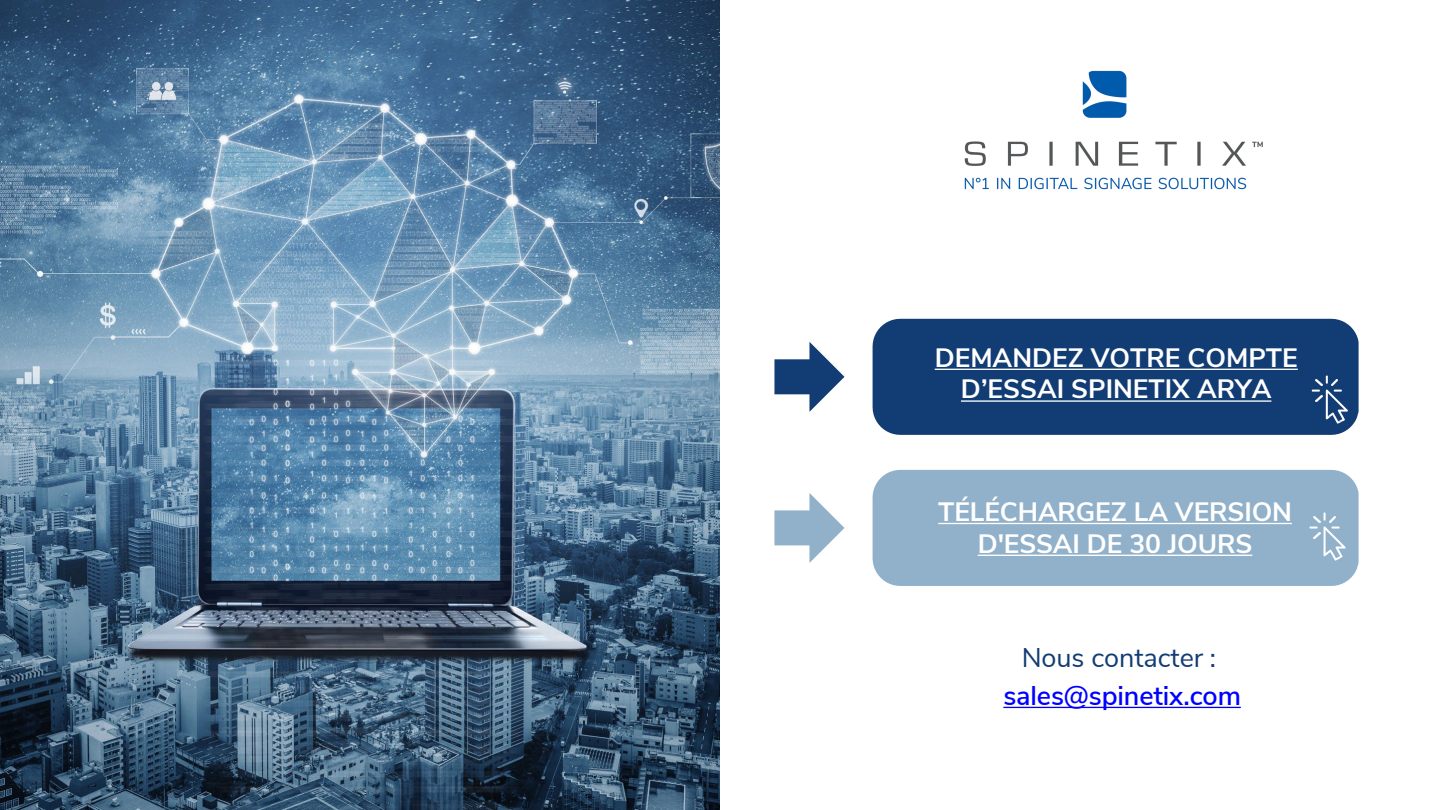
<style>
.page{position:relative;width:1440px;height:810px;background:#fff}
.page>*{position:absolute;margin:0;border:0;box-sizing:border-box;transform-origin:0 0}
.t1{font:600 27px "Nunito Sans";letter-spacing:-.005em;color:#00f}
.t2{font:27px "Nunito Sans";letter-spacing:-.005em;color:#123c74}
.t3{font:700 26.5px/31.8px "Nunito Sans";color:#fff;text-align:center}
</style>
<div class="page">
<img style="left:0;top:0;width:720px;height:810px">
<div style="left:873px;top:319px;width:486px;height:116px;background:#123c74"></div>
<div style="left:873px;top:470px;width:486px;height:116px;background:#91b1ca"></div>
<img style="left:964px;top:70px;width:299px;height:120px">
<svg style="left:774px;top:342px;width:70px;height:70px"></svg>
<svg style="left:774px;top:493px;width:70px;height:70px"></svg>
<svg style="left:1312px;top:376px;width:36px;height:48px;background:#3a5d8b"></svg>
<svg style="left:938px;top:523px;width:354px;height:1px"></svg>
<svg style="left:978px;top:555px;width:274px;height:1px"></svg>
<svg style="left:1003px;top:707px;width:238px;height:1px"></svg>
<svg style="left:1310px;top:513px;width:36px;height:48px;background:#a3bed3"></svg>
<svg style="left:935px;top:369px;width:363px;height:1px"></svg>
<svg style="left:961px;top:400px;width:310px;height:2px"></svg>
<p class="t3" style="left:935px;top:340px;width:365px">DEMANDEZ VOTRE COMPTE<br>D’ESSAI SPINETIX ARYA</p>
<p class="t3" style="left:938px;top:494px;width:355px">TÉLÉCHARGEZ LA VERSION<br>D'ESSAI DE 30 JOURS</p>
<p class="t2" style="left:1022px;top:638px;width:196px">Nous contacter :</p>
<p class="t1" style="left:1003px;top:676px;width:239px">sales@spinetix.com</p>
</div>
